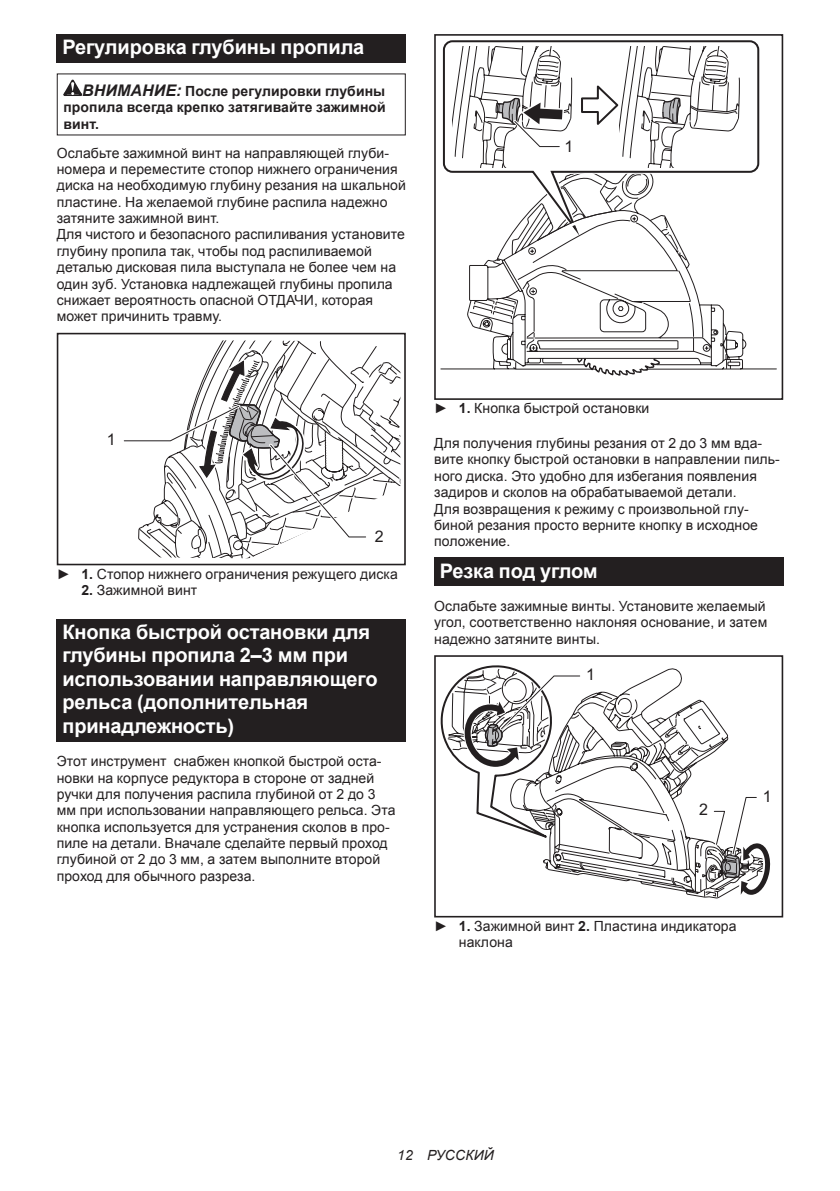
<style>
.page{position:relative;width:840px;height:1191px;background:#fff}
.page>*{position:absolute;margin:0;border:0;box-sizing:border-box;transform-origin:0 0}
.t1{font:700 20px/23.4px "Arial";letter-spacing:-.01em;color:#fff}
.t2{font:16px "Arial";color:#231f20}
.t3{font:14px/16.4px "Arial";letter-spacing:.005em;color:#231f20}
.t4{font:700 14px/16.4px "Arial";letter-spacing:.005em;color:#231f20;text-align:justify}
.t5{font:italic 14px "Arial";letter-spacing:.005em;color:#231f20}
.s1{font-style:italic;font-size:16px}
.s2{font-weight:700}
</style>
<div class="page">
<div style="left:57px;top:34px;width:348px;height:29px;background:#231f20"></div>
<svg style="left:63px;top:80px;width:19px;height:16px"></svg>
<div style="left:57px;top:333px;width:348px;height:232px;border:2px solid #231f20"></div>
<svg style="left:121px;top:340px;width:279px;height:225px"></svg>
<div style="left:57px;top:619px;width:348px;height:122px;background:#231f20"></div>
<svg style="left:440px;top:262px;width:336px;height:113px"></svg>
<svg style="left:486px;top:243px;width:203px;height:19px"></svg>
<svg style="left:442px;top:40px;width:317px;height:203px"></svg>
<svg style="left:536px;top:211px;width:78px;height:30px"></svg>
<svg style="left:579px;top:43px;width:160px;height:125px"></svg>
<div style="left:434px;top:371px;width:73px;height:29px;background:#fff"></div>
<div style="left:434px;top:34px;width:348px;height:366px;border:2px solid #231f20"></div>
<svg style="left:452px;top:44px;width:120px;height:124px"></svg>
<div style="left:434px;top:557px;width:348px;height:29px;background:#231f20"></div>
<svg style="left:582px;top:668px;width:122px;height:34px"></svg>
<svg style="left:543px;top:702px;width:186px;height:193px"></svg>
<div style="left:434px;top:655px;width:348px;height:262px;border:2px solid #231f20"></div>
<svg style="left:437px;top:655px;width:145px;height:191px"></svg>
<svg style="left:688px;top:794px;width:83px;height:105px"></svg>
<h1 class="t1" style="left:62px;top:36px;width:303px">Регулировка глубины пропила</h1>
<p class="t4" style="left:63px;top:83px;width:324px;text-indent:19px"><span class="s1">ВНИМАНИЕ:</span> После регулировки глубины пропила всегда крепко затягивайте зажимной винт.</p>
<p class="t3" style="left:57px;top:145px;width:350px">Ослабьте зажимной винт на направляющей глуби&shy;номера и переместите стопор нижнего ограничения диска на необходимую глубину резания на шкальной пластине. На желаемой глубине распила надежно затяните зажимной винт.<br>Для чистого и безопасного распиливания установите глубину пропила так, чтобы под распиливаемой деталью дисковая пила выступала не более чем на один зуб. Установка надлежащей глубины пропила снижает вероятность опасной ОТДАЧИ, которая может причинить травму.</p>
<p class="t2" style="left:564px;top:136px;width:10px">1</p>
<p class="t2" style="left:107px;top:429px;width:10px">1</p>
<p class="t2" style="left:374px;top:526px;width:10px">2</p>
<p class="t3" style="left:57px;top:566px;width:342px">► <span class="s2">1.</span> Стопор нижнего ограничения режущего диска</p>
<p class="t3" style="left:81px;top:582px;width:117px"><span class="s2">2.</span> Зажимной винт</p>
<h1 class="t1" style="left:62px;top:621px;width:316px">Кнопка быстрой остановки для глубины пропила 2–3 мм при использовании направляющего рельса (дополнительная принадлежность)</h1>
<p class="t3" style="left:57px;top:753px;width:340px">Этот инструмент снабжен кнопкой быстрой оста&shy;новки на корпусе редуктора в стороне от задней ручки для получения распила глубиной от 2 до 3 мм при использовании направляющего рельса. Эта кнопка используется для устранения сколов в про&shy;пиле на детали. Вначале сделайте первый проход глубиной от 2 до 3 мм, а затем выполните второй проход для обычного разреза.</p>
<p class="t3" style="left:434px;top:400px;width:217px">► <span class="s2">1.</span> Кнопка быстрой остановки</p>
<p class="t3" style="left:434px;top:435px;width:347px">Для получения глубины резания от 2 до 3 мм вда&shy;вите кнопку быстрой остановки в направлении пиль&shy;ного диска. Это удобно для избегания появления задиров и сколов на обрабатываемой детали.<br>Для возвращения к режиму с произвольной глу&shy;биной резания просто верните кнопку в исходное положение.</p>
<h1 class="t1" style="left:439px;top:559px;width:159px">Резка под углом</h1>
<p class="t3" style="left:434px;top:598px;width:334px;text-align:justify">Ослабьте зажимные винты. Установите желаемый угол, соответственно наклоняя основание, и затем надежно затяните винты.</p>
<p class="t2" style="left:585px;top:664px;width:10px">1</p>
<p class="t2" style="left:699px;top:798px;width:10px">2</p>
<p class="t2" style="left:762px;top:785px;width:10px">1</p>
<p class="t3" style="left:458px;top:918px;width:279px;text-indent:-25px">► <span class="s2">1.</span> Зажимной винт <span class="s2">2.</span> Пластина индикатора наклона</p>
<p class="t5" style="left:397px;top:1146px;width:98px">12 РУССКИЙ</p>
</div>
